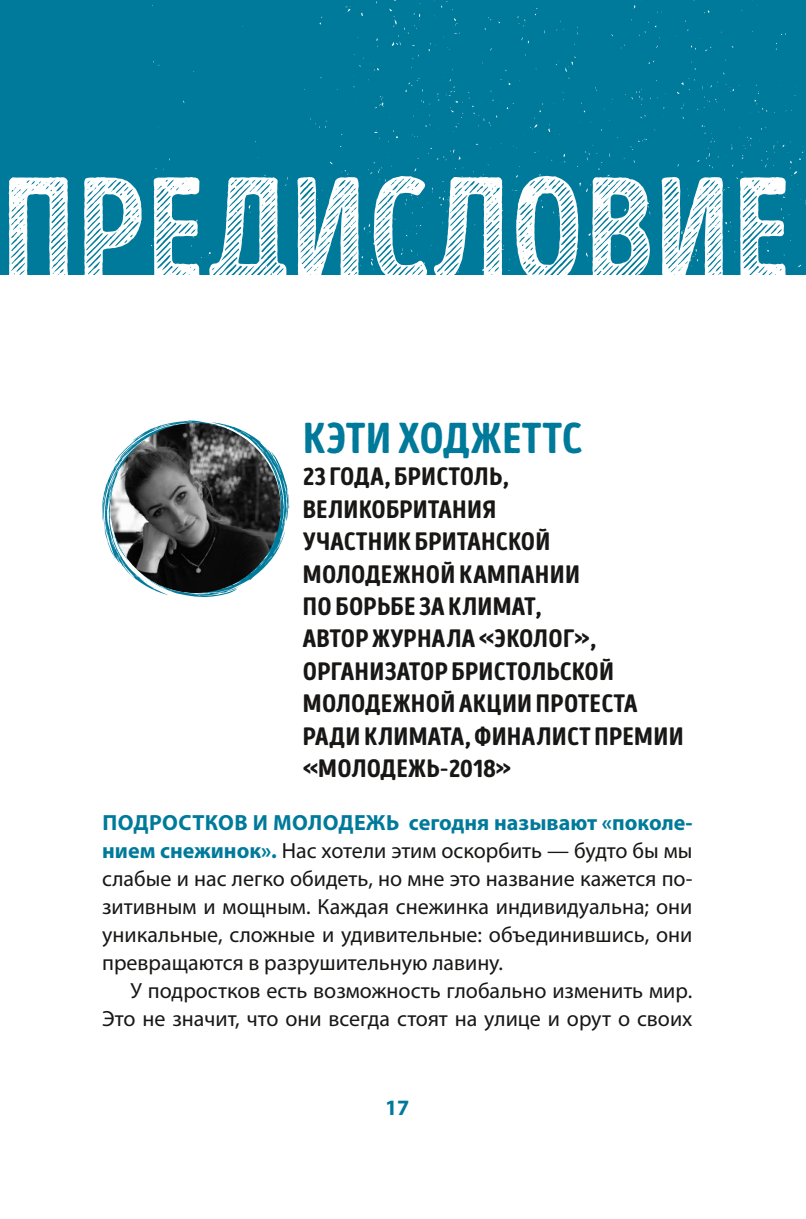
<style>
.page{position:relative;width:806px;height:1219px;background:#fff}
.page>*{position:absolute;margin:0;border:0;box-sizing:border-box;transform-origin:0 0}
.t1{font:147.6px "Intro Head H L Base";letter-spacing:.01em;color:#fff}
.t2{font:43.2px "Intro Head H Base";letter-spacing:.01em;color:#007a9a;scale:1.11 1}
.t3{font:25.2px/32.4px "Intro Head H Base";letter-spacing:.01em;color:#181716;scale:1.11 1}
.t4{font:22px/28px "Myriad Pro";color:#181716;text-align:justify}
.t5{font:700 22px "Myriad Pro";color:#007a9a}
.s1{font-weight:700;color:#007a9a}
</style>
<div class="page">
<div style="left:1px;top:0;width:804px;height:275px;background:#007a9a"></div>
<svg style="left:152px;top:0;width:653px;height:275px"></svg>
<svg style="left:102px;top:420px;width:187px;height:177px"></svg>
<img style="left:110px;top:423px;width:170px;height:170px;border-radius:85px">
<h1 class="t1" style="left:2px;top:141px;width:789px">ПРЕДИСЛОВИЕ</h1>
<h2 class="t2" style="left:303px;top:412px;width:253px">КЭТИ ХОДЖЕТТС</h2>
<p class="t3" style="left:302px;top:461px;width:344px">23 ГОДА, БРИСТОЛЬ,<br>ВЕЛИКОБРИТАНИЯ<br>УЧАСТНИК БРИТАНСКОЙ<br>МОЛОДЕЖНОЙ КАМПАНИИ<br>ПО БОРЬБЕ ЗА КЛИМАТ,<br>АВТОР ЖУРНАЛА «ЭКОЛОГ»,<br>ОРГАНИЗАТОР БРИСТОЛЬСКОЙ<br>МОЛОДЕЖНОЙ АКЦИИ ПРОТЕСТА<br>РАДИ КЛИМАТА, ФИНАЛИСТ ПРЕМИИ «МОЛОДЕЖЬ-2018»</p>
<p class="t4" style="left:102px;top:808px;width:591px"><span class="s1">ПОДРОСТКОВ И МОЛОДЕЖЬ сегодня называют «поколе&shy;нием снежинок».</span> Нас хотели этим оскорбить — будто бы мы слабые и нас легко обидеть, но мне это название кажется по&shy;зитивным и мощным. Каждая снежинка индивидуальна; они уникальные, сложные и удивительные: объединившись, они превращаются в разрушительную лавину.</p>
<p class="t4" style="left:102px;top:976px;width:591px;text-align:right">У подростков есть возможность глобально изменить мир.<br>Это не значит, что они всегда стоят на улице и орут о своих</p>
<p class="t5" style="left:385px;top:1093px;width:26px">17</p>
</div>
